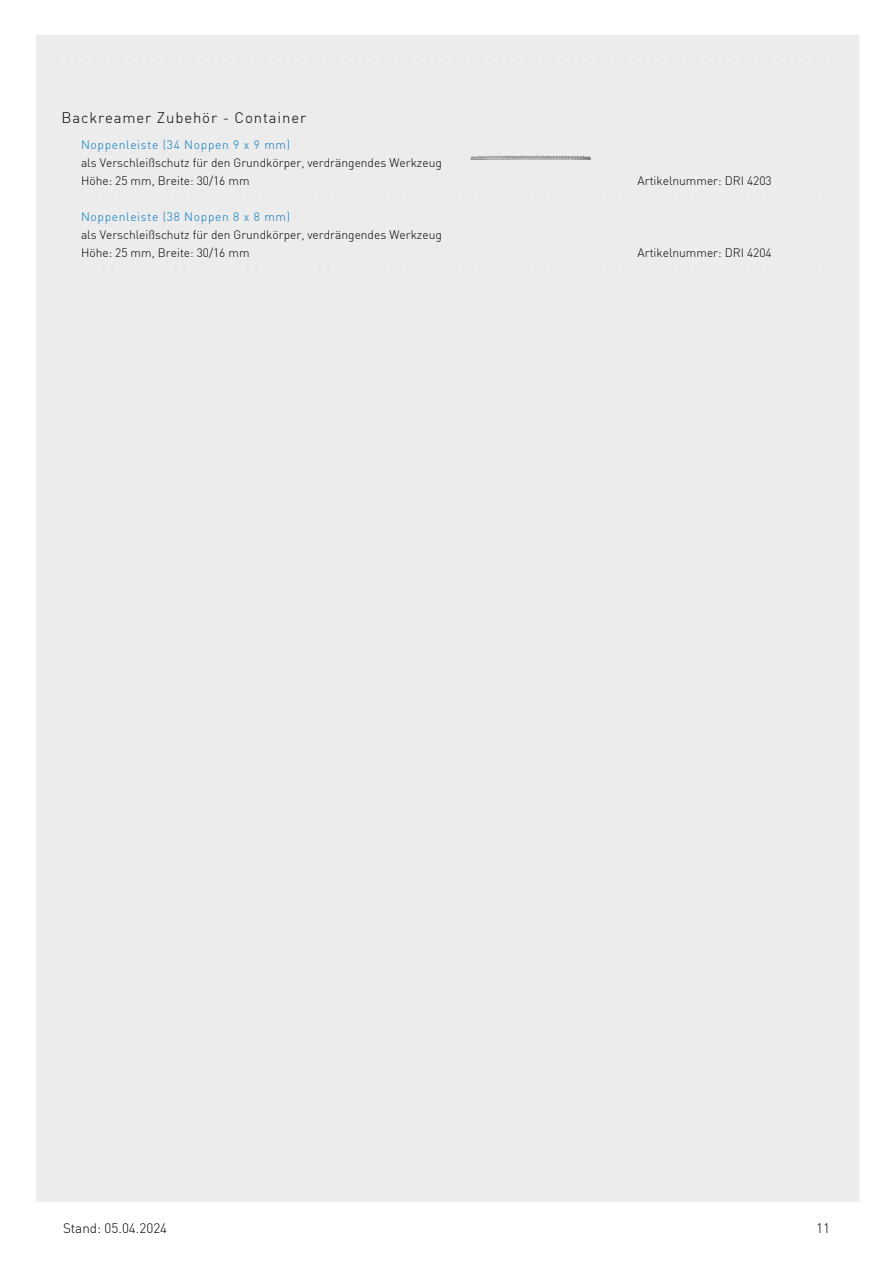
<style>
.page{position:relative;width:893px;height:1263px;background:#fff}
.page>*{position:absolute;margin:0;border:0;box-sizing:border-box;transform-origin:0 0}
.t1{font:300 15px "DIN";letter-spacing:.06em;color:#000}
.t2{font:300 13.5px "DIN";color:#000}
.t3{font:300 12px/18px "DIN";color:#000}
.t4{font:300 12px "DIN";letter-spacing:.06em;color:#0178bc}
</style>
<div class="page">
<div style="left:54px;top:54px;width:784px;height:226px;background:#ececec"></div>
<img style="left:470px;top:155px;width:121px;height:5px">
<p class="t1" style="left:62px;top:111px;width:246px">Backreamer Zubehör - Container</p>
<p class="t4" style="left:81px;top:139px;width:211px">Noppenleiste (34 Noppen 9 x 9 mm)</p>
<p class="t3" style="left:81px;top:154px;width:362px">als Verschleißschutz für den Grundkörper, verdrängendes Werkzeug<br>Höhe: 25 mm, Breite: 30/16 mm</p>
<p class="t4" style="left:81px;top:211px;width:211px">Noppenleiste (38 Noppen 8 x 8 mm)</p>
<p class="t3" style="left:81px;top:226px;width:362px">als Verschleißschutz für den Grundkörper, verdrängendes Werkzeug<br>Höhe: 25 mm, Breite: 30/16 mm</p>
<p class="t3" style="left:638px;top:172px;width:136px">Artikelnummer: DRI 4203</p>
<p class="t3" style="left:638px;top:244px;width:136px">Artikelnummer: DRI 4204</p>
<p class="t2" style="left:63px;top:1222px;width:106px">Stand: 05.04.2024</p>
<p class="t2" style="left:816px;top:1222px;width:15px">11</p>
</div>
